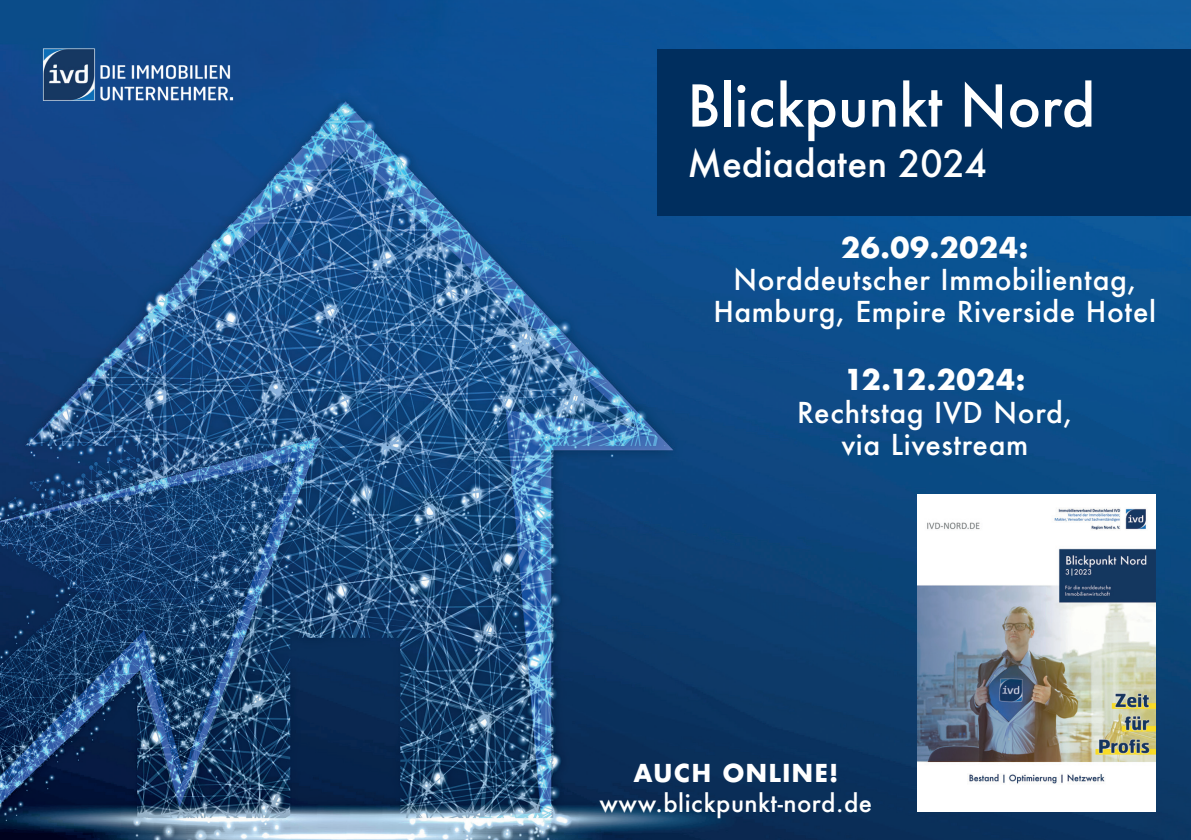
<style>
.page{position:relative;width:1191px;height:840px;background:#fff}
.page>*{position:absolute;margin:0;border:0;box-sizing:border-box;transform-origin:0 0}
.t1{font:500 56px "Futura";color:#fff}
.t2{font:500 36px "Futura";color:#fff}
.t3{font:500 28px/32px "Futura";letter-spacing:.02em;color:#fff;text-align:center}
.t4{font:700 28px "Futura";letter-spacing:.02em;color:#fff}
.t5{font:500 24px "Futura";letter-spacing:.02em;color:#fff}
.t6{font:700 24px "Futura";letter-spacing:.04em;color:#fff}
</style>
<div class="page">
<img style="left:0;top:0;width:1191px;height:839px">
<img style="left:31px;top:37px;width:214px;height:76px">
<img style="left:917px;top:494px;width:238px;height:317px">
<div style="left:658px;top:50px;width:533px;height:165px;background:#002e5e"></div>
<h1 class="t1" style="left:687px;top:67px;width:409px">Blickpunkt Nord</h1>
<p class="t2" style="left:687px;top:138px;width:301px">Mediadaten 2024</p>
<p class="t4" style="left:841px;top:227px;width:188px">26.09.2024:</p>
<p class="t3" style="left:713px;top:263px;width:444px">Norddeutscher Immobilientag,<br>Hamburg, Empire Riverside Hotel</p>
<p class="t4" style="left:844px;top:359px;width:183px">12.12.2024:</p>
<p class="t3" style="left:797px;top:395px;width:276px">Rechtstag IVD Nord, via Livestream</p>
<p class="t6" style="left:633px;top:754px;width:206px">AUCH ONLINE!</p>
<p class="t5" style="left:599px;top:785px;width:274px">www.blickpunkt-nord.de</p>
</div>
